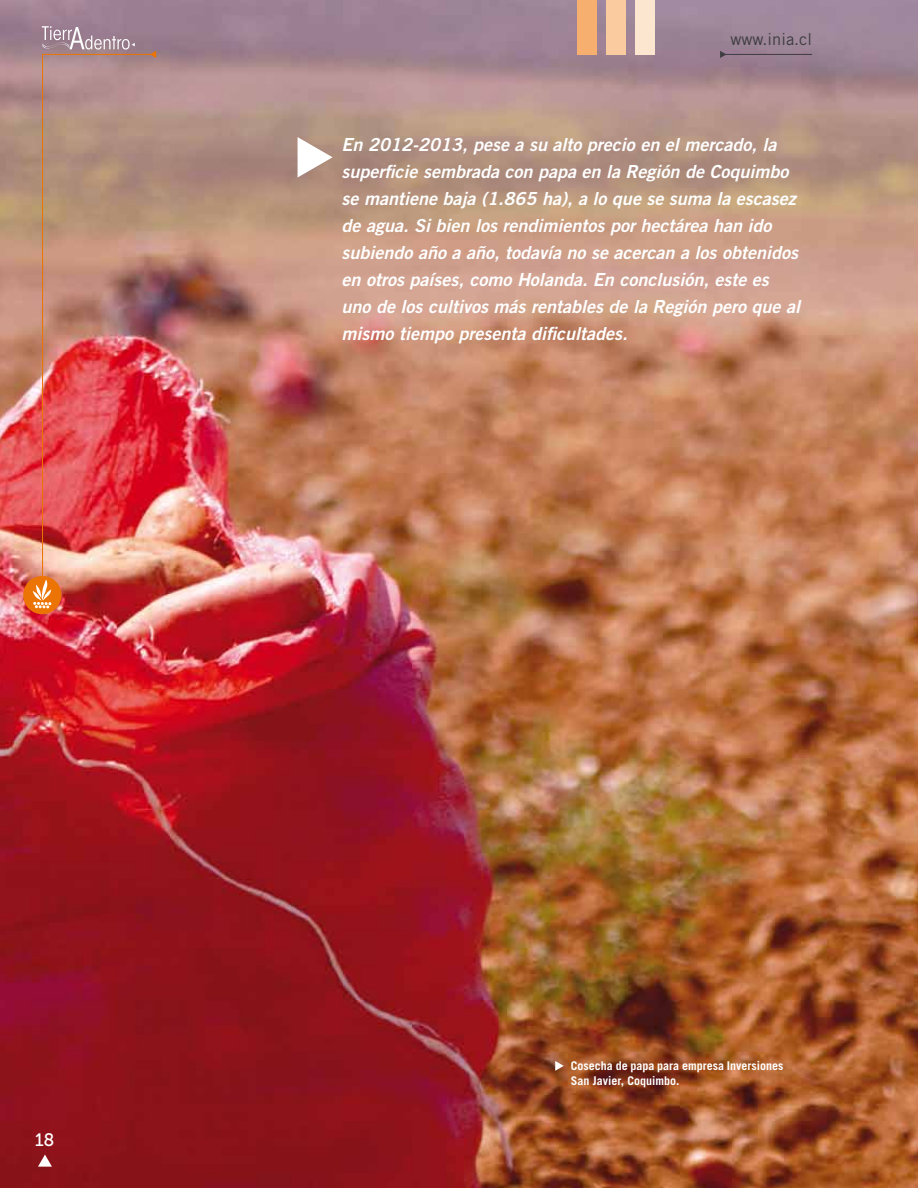
<style>
.page{position:relative;width:918px;height:1188px;background:#fff}
.page>*{position:absolute;margin:0;border:0;box-sizing:border-box;transform-origin:0 0}
.t1{font:18px/27px "Trade Gothic LT Std Bd 2 Obl";color:#fff}
.t2{font:18px "Museo 500";color:#fff}
.t3{font:16.5px "Trade Gothic LT Std";color:#3e3d40}
.t4{font:700 12px/15px "Trade Gothic LT Std";color:#fff}
</style>
<div class="page">
<img style="left:0;top:0;width:918px;height:1188px">
<svg style="left:150px;top:51px;width:6px;height:7px"></svg>
<svg style="left:720px;top:51px;width:6px;height:7px"></svg>
<hr style="left:720px;top:54px;width:92px;height:1px;background:#3e3d40">
<div style="left:635px;top:0;width:19px;height:54px;background:#fde6d0"></div>
<div style="left:607px;top:0;width:19px;height:54px;background:#facb9f"></div>
<div style="left:577px;top:0;width:20px;height:54px;background:#f6af6e"></div>
<svg style="left:554px;top:1060px;width:10px;height:12px"></svg>
<svg style="left:297px;top:136px;width:36px;height:43px"></svg>
<svg style="left:38px;top:1155px;width:14px;height:12px"></svg>
<div style="left:23px;top:576px;width:38px;height:38px;background:#ec7405;border-radius:50%"></div>
<svg style="left:33px;top:580px;width:18px;height:28px"></svg>
<img style="left:42px;top:54px;width:112px;height:524px">
<svg style="left:42px;top:26px;width:93px;height:24px;background:#ab94a1"></svg>
<p class="t2" style="left:35px;top:1130px;width:21px">18</p>
<p class="t3" style="left:731px;top:29px;width:83px">www.inia.cl</p>
<p class="t1" style="left:342px;top:131px;width:460px">En 2012-2013, pese a su alto precio en el mercado, la superficie sembrada con papa en la Región de Coquimbo se mantiene baja (1.865 ha), a lo que se suma la escasez de agua. Si bien los rendimientos por hectárea han ido subiendo año a año, todavía no se acercan a los obtenidos en otros países, como Holanda. En conclusión, este es uno de los cultivos más rentables de la Región pero que al mismo tiempo presenta dificultades.</p>
<p class="t4" style="left:571px;top:1058px;width:214px">Cosecha de papa para empresa Inversiones<br>San Javier, Coquimbo.</p>
</div>
